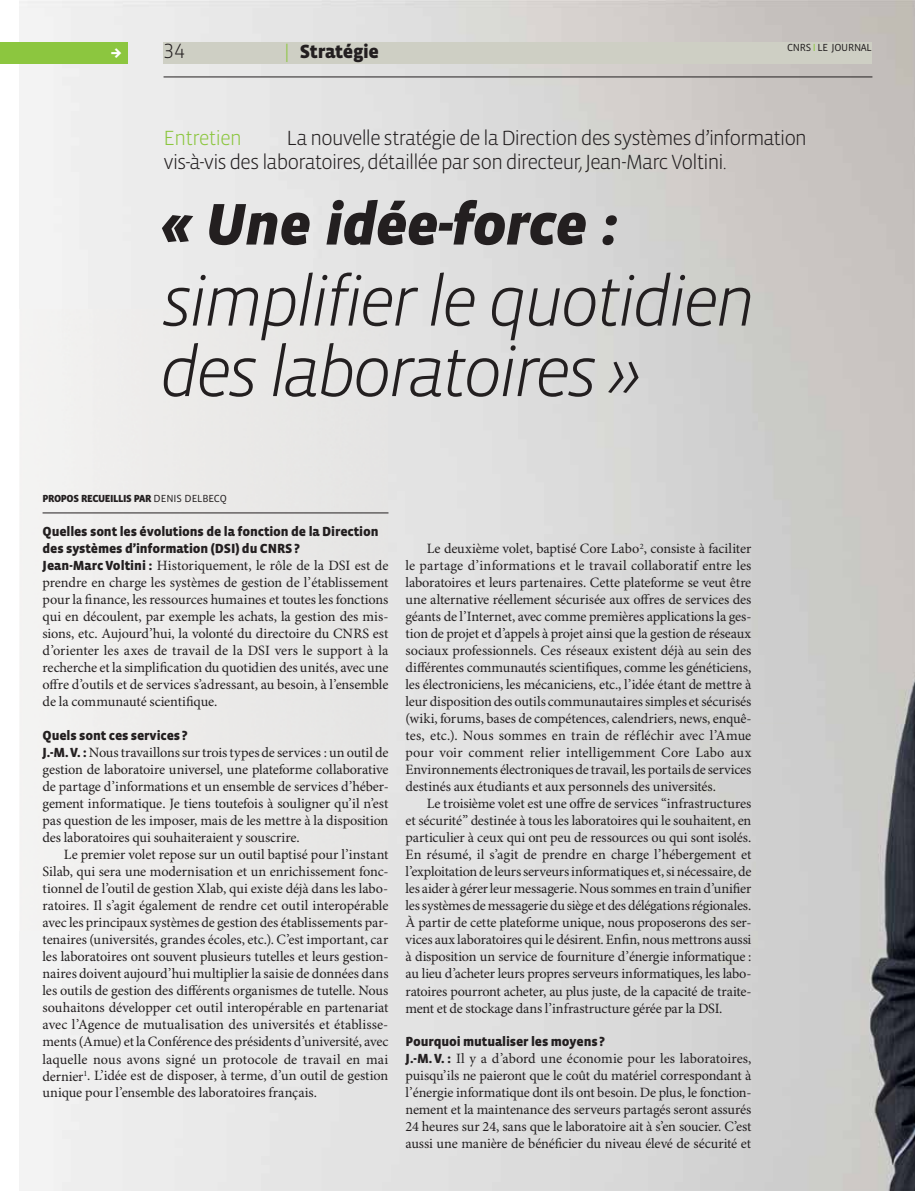
<style>
.page{position:relative;width:915px;height:1191px;background:#fff}
.page>*{position:absolute;margin:0;border:0;box-sizing:border-box;transform-origin:0 0}
.t1{font:italic 300 71.25px/70.5px "Vista Sans OT";letter-spacing:-.065em;color:#231f20}
.t2{font:italic 900 60px "Vista Sans OT";letter-spacing:-.015em;color:#231f20}
.t3{font:300 21px/24px "Vista Sans OT";letter-spacing:-.06em;color:#231f20}
.t4{font:300 21px "Vista Sans OT";letter-spacing:-.05em;color:#8cc63f}
.t5{font:900 19.5px "Vista Sans OT";letter-spacing:-.02em;color:#231f20}
.t6{font:14.25px/17px "Minion Pro";letter-spacing:-.01em;color:#231f20;text-align:justify}
.t7{font:900 13.5px/17px "Vista Sans OT";letter-spacing:-.01em;color:#231f20}
.t8{font:13.5px "Flesh Plain";color:#fff}
.t9{font:900 10.5px "Vista Sans OT";letter-spacing:-.04em;color:#231f20}
.t10{font:10.5px "Vista Sans OT";letter-spacing:-.03em;color:#231f20}
.s1{font-weight:300;color:#8cc63f}
.s2{color:#8cc63f}
.s3{font-weight:400}
.s4{font-family:"Vista Sans OT";font-weight:900;font-size:13.5px}
</style>
<div class="page">
<img style="left:20px;top:0;width:894px;height:1190px">
<div style="left:163px;top:43px;width:709px;height:21px;background:#cecfc4"></div>
<hr style="left:163px;top:77px;width:709px;height:1px;background:#231f20">
<div style="left:0;top:43px;width:128px;height:21px;background:#8cc63f"></div>
<hr style="left:43px;top:512px;width:345px;height:1px;background:#231f20">
<p class="t8" style="left:110px;top:46px;width:15px">w</p>
<h3 class="t3" style="left:164px;top:40px;width:22px">34</h3>
<h3 class="t5" style="left:284px;top:43px;width:96px"><span class="s1">|</span> Stratégie</h3>
<p class="t10" style="left:786px;top:43px;width:86px">CNRS <span class="s2">I</span> LE JOURNAL</p>
<h3 class="t3" style="left:163px;top:127px;width:645px;text-indent:123px">La nouvelle stratégie de la Direction des systèmes d’information vis-à-vis des laboratoires, détaillée par son directeur, Jean-Marc Voltini.</h3>
<h2 class="t2" style="left:161px;top:195px;width:457px">« Une idée-force :</h2>
<h1 class="t1" style="left:159px;top:269px;width:598px">simplifier le quotidien des laboratoires »</h1>
<h3 class="t4" style="left:163px;top:128px;width:80px">Entretien</h3>
<p class="t9" style="left:43px;top:493px;width:186px">PROPOS RECUEILLIS PAR <span class="s3">DENIS DELBECQ</span></p>
<p class="t7" style="left:43px;top:523px;width:337px">Quelles sont les évolutions de la fonction de la Direction des systèmes d’information (DSI) du CNRS ?</p>
<p class="t6" style="left:43px;top:558px;width:347px"><span class="s4">Jean-Marc Voltini :</span> Historiquement, le rôle de la DSI est de prendre en charge les systèmes de gestion de l’établissement pour la finance, les ressources humaines et toutes les fonctions qui en découlent, par exemple les achats, la gestion des mis&shy;sions, etc. Aujourd’hui, la volonté du directoire du CNRS est d’orienter les axes de travail de la DSI vers le support à la recherche et la simplification du quotidien des unités, avec une offre d’outils et de services s’adressant, au besoin, à l’ensemble de la communauté scientifique.</p>
<p class="t7" style="left:43px;top:727px;width:146px">Quels sont ces services ?</p>
<p class="t6" style="left:43px;top:745px;width:347px"><span class="s4">J.-M. V. :</span> Nous travaillons sur trois types de services : un outil de gestion de laboratoire universel, une plateforme collaborative de partage d’informations et un ensemble de services d’héber&shy;gement informatique. Je tiens toutefois à souligner qu’il n’est pas question de les imposer, mais de les mettre à la disposition des laboratoires qui souhaiteraient y souscrire.</p>
<p class="t6" style="left:43px;top:847px;width:347px;text-indent:21px">Le premier volet repose sur un outil baptisé pour l’instant Silab, qui sera une modernisation et un enrichissement fonc&shy;tionnel de l’outil de gestion Xlab, qui existe déjà dans les labo&shy;ratoires. Il s’agit également de rendre cet outil interopérable avec les principaux systèmes de gestion des établissements par&shy;tenaires (universités, grandes écoles, etc.). C’est important, car les laboratoires ont souvent plusieurs tutelles et leurs gestion&shy;naires doivent aujourd’hui multiplier la saisie de données dans les outils de gestion des différents organismes de tutelle. Nous souhaitons développer cet outil interopérable en partenariat avec l’Agence de mutualisation des universités et établisse&shy;ments (Amue) et la Conférence des présidents d’université, avec laquelle nous avons signé un protocole de travail en mai dernier<sup>1</sup>. L’idée est de disposer, à terme, d’un outil de gestion unique pour l’ensemble des laboratoires français.</p>
<p class="t6" style="left:405px;top:541px;width:347px;text-indent:21px">Le deuxième volet, baptisé Core Labo<sup>2</sup>, consiste à faciliter le partage d’informations et le travail collaboratif entre les laboratoires et leurs partenaires. Cette plateforme se veut être une alternative réellement sécurisée aux offres de services des géants de l’Internet, avec comme premières applications la ges&shy;tion de projet et d’appels à projet ainsi que la gestion de réseaux sociaux professionnels. Ces réseaux existent déjà au sein des différentes communautés scientifiques, comme les généticiens, les électroniciens, les mécaniciens, etc., l’idée étant de mettre à leur disposition des outils communautaires simples et sécurisés (wiki, forums, bases de compétences, calendriers, news, enquê&shy;tes, etc.). Nous sommes en train de réfléchir avec l’Amue pour voir comment relier intelligemment Core Labo aux Environnements électroniques de travail, les portails de services destinés aux étudiants et aux personnels des universités.</p>
<p class="t6" style="left:405px;top:796px;width:347px;text-indent:21px">Le troisième volet est une offre de services “infrastructures et sécurité” destinée à tous les laboratoires qui le souhaitent, en particulier à ceux qui ont peu de ressources ou qui sont isolés.<br>En résumé, il s’agit de prendre en charge l’hébergement et l’exploitation de leurs serveurs informatiques et, si nécessaire, de les aider à gérer leur messagerie. Nous sommes en train d’unifier les systèmes de messagerie du siège et des délégations régionales.<br>À partir de cette plateforme unique, nous proposerons des ser&shy;vices aux laboratoires qui le désirent. Enfin, nous mettrons aussi à disposition un service de fourniture d’énergie informatique : au lieu d’acheter leurs propres serveurs informatiques, les labo&shy;ratoires pourront acheter, au plus juste, de la capacité de traite&shy;ment et de stockage dans l’infrastructure gérée par la DSI.</p>
<p class="t7" style="left:405px;top:1033px;width:201px">Pourquoi mutualiser les moyens ?</p>
<p class="t6" style="left:405px;top:1051px;width:347px"><span class="s4">J.-M. V. :</span> Il y a d’abord une économie pour les laboratoires, puisqu’ils ne paieront que le coût du matériel correspondant à l’énergie informatique dont ils ont besoin. De plus, le fonction&shy;nement et la maintenance des serveurs partagés seront assurés 24 heures sur 24, sans que le laboratoire ait à s’en soucier. C’est aussi une manière de bénéficier du niveau élevé de sécurité et</p>
</div>
